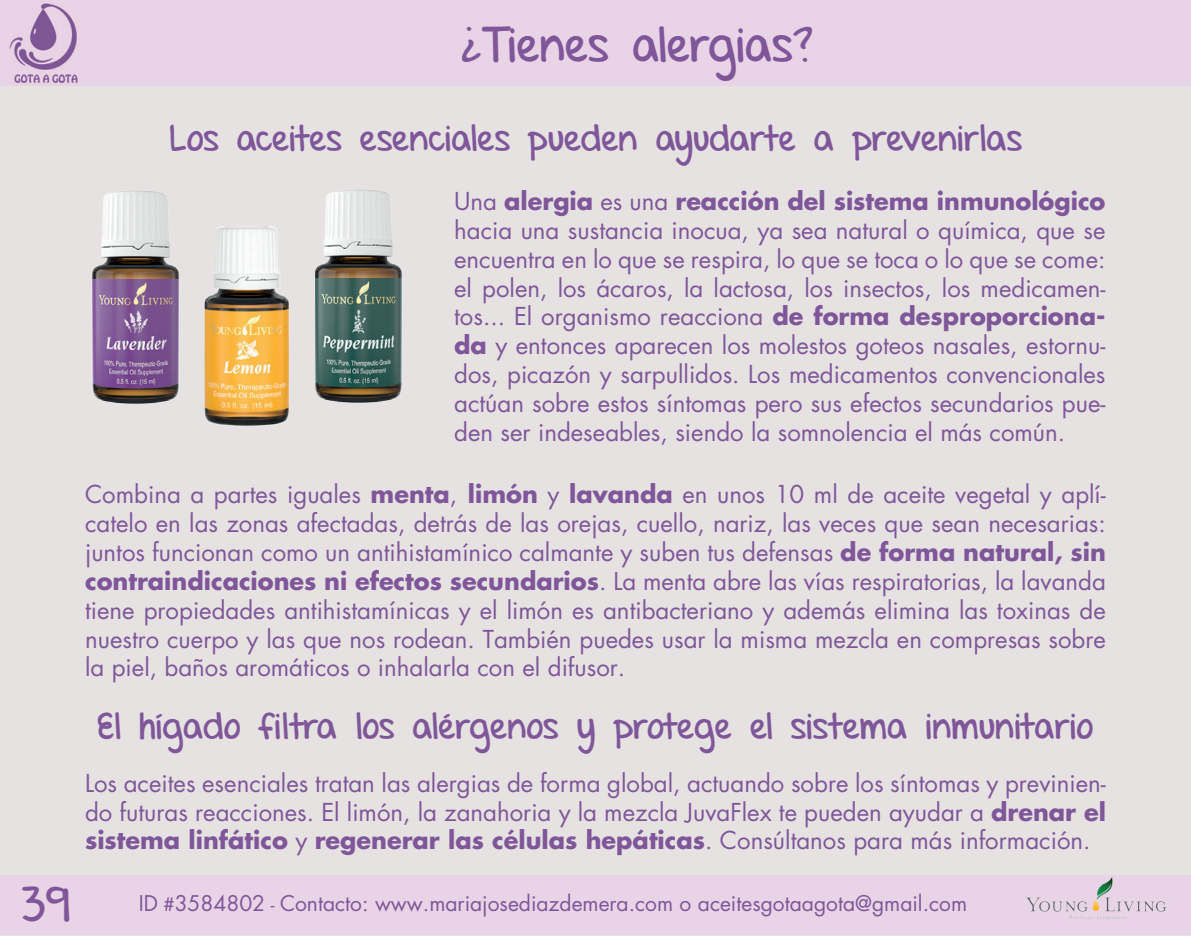
<style>
.page{position:relative;width:1191px;height:936px;background:#fff}
.page>*{position:absolute;margin:0;border:0;box-sizing:border-box;transform-origin:0 0}
.t1{font:48px "Set Firetothe Rain";color:#7f5699}
.t2{font:36px "Set Firetothe Rain";color:#7f5699}
.t3{font:24px/28.8px "Futura";color:#7f5699;text-align:justify}
.t4{font:21px "Futura";color:#7f5699}
.s1{font-weight:700}
.s2{font-size:18px}
</style>
<div class="page">
<div style="left:0;top:85px;width:1191px;height:850px;background:#e6e2e2"></div>
<div style="left:0;top:875px;width:1191px;height:59px;background:#e9d3e6"></div>
<img style="left:0;top:0;width:89px;height:85px">
<img style="left:1025px;top:876px;width:145px;height:44px">
<img style="left:89px;top:191px;width:103px;height:212px">
<img style="left:201px;top:218px;width:93px;height:213px">
<img style="left:316px;top:190px;width:123px;height:212px">
<h1 class="t1" style="left:460px;top:17px;width:355px">¿Tienes alergias?</h1>
<h1 class="t1" style="left:22px;top:876px;width:51px">39</h1>
<h2 class="t2" style="left:169px;top:117px;width:854px">Los aceites esenciales pueden ayudarte a prevenirlas</h2>
<p class="t3" style="left:454px;top:187px;width:653px">Una <span class="s1">alergia</span> es una <span class="s1">reacción del sistema inmunológico </span>hacia una sustancia inocua, ya sea natural o química, que se encuentra en lo que se respira, lo que se toca o lo que se come: el polen, los ácaros, la lactosa, los insectos, los medicamen&shy;tos... El organismo reacciona <span class="s1">de forma desproporciona&shy;da</span> y entonces aparecen los molestos goteos nasales, estornu&shy;dos, picazón y sarpullidos. Los medicamentos convencionales actúan sobre estos síntomas pero sus efectos secundarios pue&shy;den ser indeseables, siendo la somnolencia el más común.</p>
<p class="t3" style="left:85px;top:480px;width:1022px">Combina a partes iguales <span class="s1">menta</span>, <span class="s1">limón</span> y <span class="s1">lavanda</span> en unos 10 ml de aceite vegetal y aplí&shy;catelo en las zonas afectadas, detrás de las orejas, cuello, nariz, las veces que sean necesarias: juntos funcionan como un antihistamínico calmante y suben tus defensas <span class="s1">de forma natural, sin contraindicaciones ni efectos secundarios</span>. La menta abre las vías respiratorias, la lavanda tiene propiedades antihistamínicas y el limón es antibacteriano y además elimina las toxinas de nuestro cuerpo y las que nos rodean. También puedes usar la misma mezcla en compresas sobre la piel, baños aromáticos o inhalarla con el difusor.</p>
<h2 class="t2" style="left:97px;top:705px;width:997px">El hígado filtra los alérgenos y protege el sistema inmunitario</h2>
<p class="t3" style="left:85px;top:768px;width:1022px">Los aceites esenciales tratan las alergias de forma global, actuando sobre los síntomas y previnien&shy;do futuras reacciones. El limón, la zanahoria y la mezcla JuvaFlex te pueden ayudar a <span class="s1">drenar el sistema linfático</span> y <span class="s1">regenerar las células hepáticas</span>. Consúltanos para más información.</p>
<p class="t4" style="left:139px;top:888px;width:830px">ID <span class="s2">#</span>3584802 <span class="s2">-</span> Contacto: www.mariajosediazdemera.com o aceitesgotaagota@gmail.com</p>
</div>
